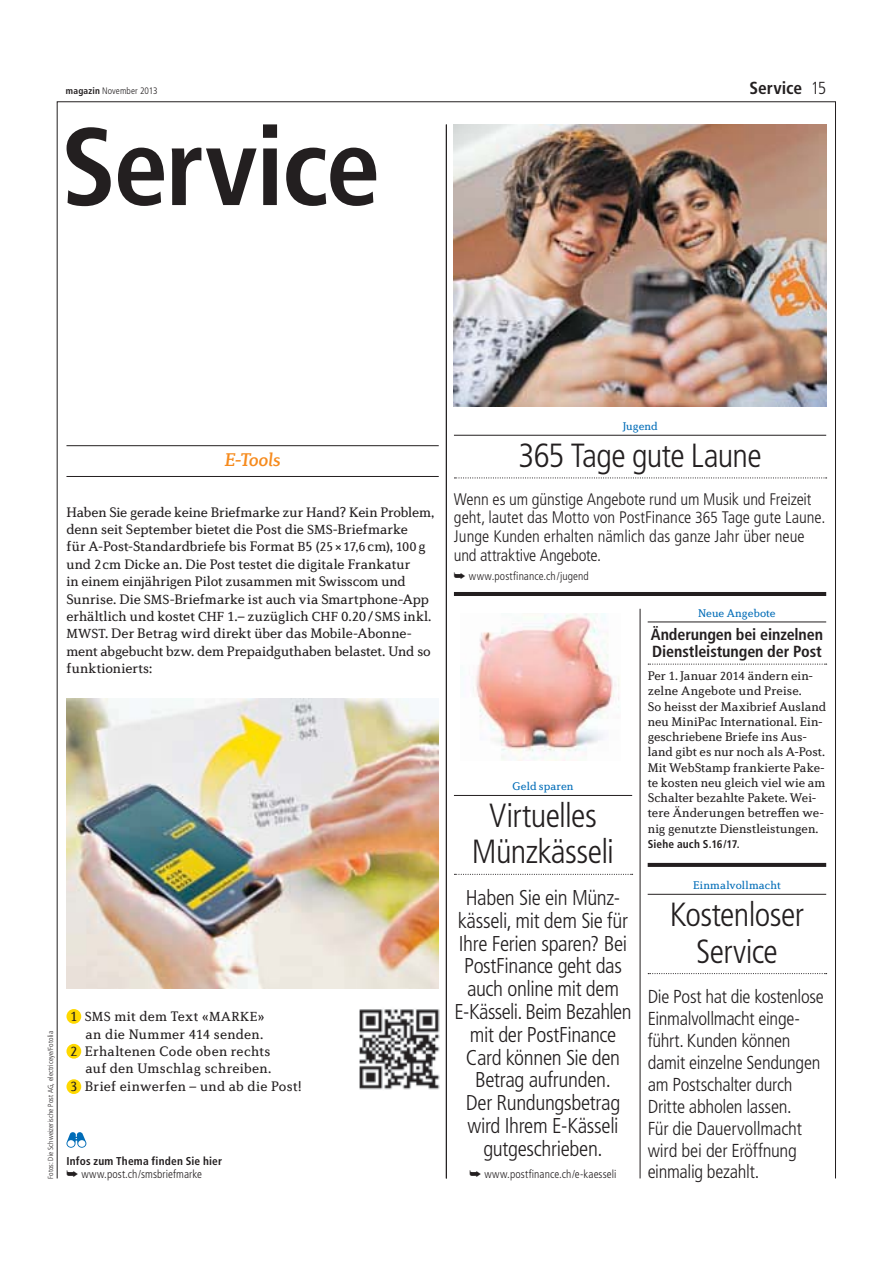
<style>
.page{position:relative;width:893px;height:1263px;background:#fff}
.page>*{position:absolute;margin:0;border:0;box-sizing:border-box;transform-origin:0 0}
.t1{font:700 condensed 109.8px "Frutiger LT Std";letter-spacing:-.025em;color:#231f20}
.t2{font:300 condensed 33.45px/36.2px "Frutiger LT Std";letter-spacing:-.02em;color:#231f20;text-align:center}
.t3{font:300 condensed 21.45px/22.8px "Frutiger LT Std";letter-spacing:-.02em;color:#231f20;text-align:center}
.t4{font:300 condensed 18.75px/21.9px "Frutiger LT Std";letter-spacing:-.015em;color:#231f20}
.t5{font:italic 500 18.75px "Diverda Serif LT Std";letter-spacing:-.015em;color:#f68b1e}
.t6{font:700 condensed 17.4px "Frutiger LT Std";letter-spacing:-.005em;color:#231f20}
.t7{font:300 condensed 16.8px/18.8px "Frutiger LT Std";letter-spacing:-.005em;color:#231f20}
.t8{font:700 condensed 16.05px/16.8px "Frutiger LT Std";letter-spacing:-.01em;color:#231f20}
.t9{font:14.1px/17.4px "Diverda Serif LT Std";color:#231f20;text-align:right}
.t10{font:12.75px/15.3px "Diverda Serif LT Std";color:#231f20}
.t11{font:700 condensed 11.4px/13.4px "Frutiger LT Std";letter-spacing:.015em;color:#231f20}
.t12{font:300 condensed 11.4px "Frutiger LT Std";letter-spacing:.01em;color:#231f20}
.t13{font:11.4px "Diverda Serif LT Std";letter-spacing:.005em;color:#006cb7}
.t14{font:300 condensed 9.45px "Frutiger LT Std";letter-spacing:.01em;color:#231f20}
.t15{font:300 condensed 7.35px "Frutiger LT Std";letter-spacing:.015em;color:#231f20}
.s1{font-weight:700}
.s2{font-weight:300}
.s3{font-size:13.35px}
.s4{font-family:"Apple";font-weight:400;font-stretch:normal;font-size:12.75px}
.s5{font-size:16.05px}
.s6{font-size:12.45px}
.s7{font-size:11.1px}
</style>
<div class="page">
<img style="left:461px;top:613px;width:158px;height:148px">
<img style="left:454px;top:125px;width:372px;height:281px">
<hr style="left:454px;top:435px;width:372px;height:1px;background:#231f20">
<svg style="left:454px;top:477px;width:373px;height:1px"></svg>
<hr style="left:648px;top:622px;width:178px;height:1px;background:#231f20">
<svg style="left:648px;top:664px;width:179px;height:1px"></svg>
<hr style="left:454px;top:795px;width:178px;height:1px;background:#231f20">
<svg style="left:454px;top:874px;width:179px;height:1px"></svg>
<hr style="left:648px;top:894px;width:178px;height:1px;background:#231f20">
<svg style="left:648px;top:973px;width:179px;height:1px"></svg>
<div style="left:66px;top:1009px;width:15px;height:15px;background:#ffd900;border-radius:50%"></div>
<div style="left:66px;top:1044px;width:15px;height:15px;background:#ffd900;border-radius:50%"></div>
<div style="left:66px;top:1079px;width:15px;height:15px;background:#ffd900;border-radius:50%"></div>
<hr style="left:66px;top:445px;width:373px;height:1px;background:#231f20">
<hr style="left:66px;top:476px;width:373px;height:1px;background:#231f20">
<hr style="left:454px;top:592px;width:372px;height:4px;background:#231f20">
<hr style="left:640px;top:609px;width:1px;height:569px;background:#231f20">
<hr style="left:446px;top:125px;width:1px;height:1053px;background:#231f20">
<svg style="left:648px;top:863px;width:178px;height:4px"></svg>
<svg style="left:66px;top:1132px;width:20px;height:16px"></svg>
<img style="left:359px;top:1009px;width:81px;height:81px">
<img style="left:66px;top:698px;width:373px;height:291px">
<p class="t14" style="left:66px;top:87px;width:93px"><span class="s1">magazin</span> November 2013</p>
<h2 class="t1" style="left:61px;top:120px;width:321px">Service</h2>
<p class="t6" style="left:750px;top:80px;width:78px">Service <span class="s2">15</span></p>
<h3 class="t5" style="left:224px;top:453px;width:58px">E-Tools</h3>
<p class="t9" style="left:66px;top:504px;width:369px;text-align:left">Haben Sie gerade keine Briefmarke zur Hand? Kein Problem, denn seit September bietet die Post die <span class="s3">SMS</span>-Briefmarke<br>für A-Post-Standardbriefe bis Format <span class="s3">B</span>5 (<span class="s3">25</span> × <span class="s3">17,6</span> cm), <span class="s3">100</span> g und 2 cm Dicke an. Die Post testet die digitale Frankatur<br>in einem einjährigen Pilot zusammen mit Swisscom und Sunrise. Die <span class="s3">SMS</span>-Briefmarke ist auch via Smartphone-App erhältlich und kostet <span class="s3">CHF</span> 1.– zuzüglich <span class="s3">CHF</span> 0.20/ <span class="s3">SMS</span> inkl.<br><span class="s3">MWST</span>. Der Betrag wird direkt über das Mobile-Abonne&shy;ment abgebucht bzw. dem Prepaidguthaben belastet. Und so funktionierts:</p>
<p class="t15" style="left:47px;top:1179px;width:149px;rotate:-90deg">Fotos: Die Schweizerische Post AG, electriceye/Fotolia</p>
<p class="t9" style="left:70px;top:1009px;width:196px">1 <span class="s3">SMS</span> mit dem Text «<span class="s3">MARKE</span>» an die Nummer 414 senden.</p>
<p class="t9" style="left:70px;top:1044px;width:203px">2 Erhaltenen Code oben rechts auf den Umschlag schreiben.</p>
<p class="t9" style="left:70px;top:1079px;width:233px">3 Brief einwerfen – und ab die Post!</p>
<p class="t11" style="left:66px;top:1155px;width:157px">Infos zum Thema finden Sie hier<br><span class="s4">Œ</span> <span class="s2">www.post.ch/smsbriefmarke</span></p>
<p class="t13" style="left:622px;top:422px;width:37px">Jugend</p>
<p class="t2" style="left:518px;top:439px;width:245px">365 Tage gute Laune</p>
<p class="t7" style="left:454px;top:490px;width:373px">Wenn es um günstige Angebote rund um Musik und Freizeit geht, lautet das Motto von PostFinance <span class="s5">365</span> Tage gute Laune.<br>Junge Kunden erhalten nämlich das ganze Jahr über neue und attraktive Angebote.</p>
<p class="t12" style="left:454px;top:571px;width:136px"><span class="s4">Œ</span> www.postfinance.ch/jugend</p>
<h3 class="t13" style="left:698px;top:609px;width:79px">Neue Angebote</h3>
<h3 class="t8" style="left:651px;top:627px;width:174px">Änderungen bei einzelnen<br>Dienstleistungen der Post</h3>
<h3 class="t10" style="left:648px;top:669px;width:180px">Per 1. Januar <span class="s6">2014</span> ändern ein&shy;zelne Angebote und Preise.<br>So heisst der Maxibrief Ausland neu MiniPac International. Ein&shy;geschriebene Briefe ins Aus&shy;land gibt es nur noch als A-Post.<br>Mit WebStamp frankierte Pake&shy;te kosten neu gleich viel wie am<br>Schalter bezahlte Pakete. Wei&shy;tere Änderungen betreffen we&shy;nig genutzte Dienstleistungen.</h3>
<h3 class="t11" style="left:648px;top:838px;width:94px">Siehe auch S.<span class="s7">16</span>/<span class="s7">17.</span></h3>
<p class="t13" style="left:512px;top:782px;width:63px">Geld sparen</p>
<p class="t2" style="left:472px;top:799px;width:144px">Virtuelles<br>Münzkässeli</p>
<p class="t3" style="left:458px;top:887px;width:172px">Haben Sie ein Münz&shy;kässeli, mit dem Sie für</p>
<p class="t3" style="left:454px;top:933px;width:178px">Ihre Ferien sparen? Bei<br>PostFinance geht das auch online mit dem<br>E-Kässeli. Beim Bezahlen</p>
<p class="t3" style="left:466px;top:1024px;width:156px">mit der PostFinance<br>Card können Sie den<br>Betrag aufrunden.<br>Der Rundungsbetrag</p>
<p class="t3" style="left:467px;top:1115px;width:153px">wird Ihrem E-Kässeli gutgeschrieben.</p>
<p class="t12" style="left:469px;top:1170px;width:149px"><span class="s4">Œ</span> www.postfinance.ch/e-kaesseli</p>
<p class="t13" style="left:693px;top:881px;width:89px">Einmalvollmacht</p>
<p class="t2" style="left:670px;top:898px;width:136px;line-height:36.6px">Kostenloser<br>Service</p>
<p class="t4" style="left:648px;top:987px;width:178px">Die Post hat die kostenlose<br>Einmalvollmacht einge&shy;führt. Kunden können damit einzelne Sendungen am Postschalter durch<br>Dritte abholen lassen.<br>Für die Dauervollmacht wird bei der Eröffnung einmalig bezahlt.</p>
</div>
